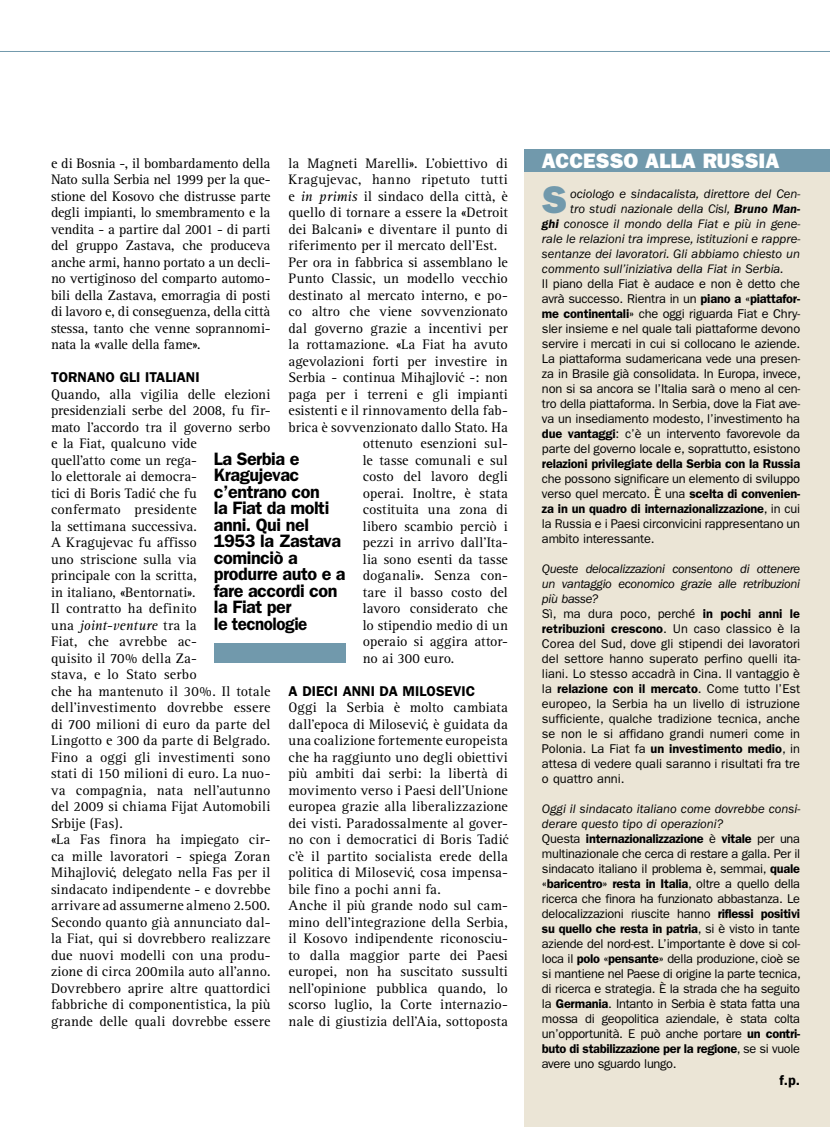
<style>
.page{position:relative;width:830px;height:1127px;background:#fff}
.page>*{position:absolute;margin:0;border:0;box-sizing:border-box;transform-origin:0 0}
.t1{font:38.7px "ITC Franklin Gothic Std Hvy";color:#7199ac}
.t2{font:21px "ITC Franklin Gothic Std Hvy";color:#fff}
.t3{font:600 18px/16.5px "ITC Franklin Gothic Std";letter-spacing:-.025em;color:#000}
.t4{font:14.25px/16.5px "Rotis Serif";letter-spacing:.005em;color:#000}
.t5{font:600 14.25px "ITC Franklin Gothic Std";color:#000}
.t6{font:12.75px/15px "ITC Franklin Gothic Std";letter-spacing:-.015em;color:#000;text-align:justify}
.t7{font:italic 12.75px "ITC Franklin Gothic Std";color:#000}
.t8{font:600 12.75px "ITC Franklin Gothic Std";letter-spacing:-.015em;color:#000}
.s1{font-style:italic}
.s2{font-weight:600}
</style>
<div class="page">
<hr style="left:0;top:51px;width:829px;height:1px;background:#7199ac">
<div style="left:524px;top:167px;width:305px;height:960px;background:#ebe5d6"></div>
<div style="left:524px;top:149px;width:305px;height:22px;background:#7199ac"></div>
<div style="left:214px;top:643px;width:131px;height:20px;background:#7199ac"></div>
<p class="t4" style="left:288px;top:155px;width:221px">la Magneti Marelli». L’obiettivo di</p>
<p class="t4" style="left:288px;top:171px;width:221px">Kragujevac, hanno ripetuto tutti</p>
<p class="t4" style="left:288px;top:188px;width:221px">e <span class="s1">in primis</span> il sindaco della città, è</p>
<p class="t4" style="left:288px;top:204px;width:221px">quello di tornare a essere la «Detroit</p>
<p class="t4" style="left:288px;top:221px;width:221px">dei Balcani» e diventare il punto di</p>
<p class="t4" style="left:288px;top:237px;width:210px">riferimento per il mercato dell’Est.</p>
<p class="t4" style="left:288px;top:254px;width:221px">Per ora in fabbrica si assemblano le</p>
<p class="t4" style="left:288px;top:270px;width:221px">Punto Classic, un modello vecchio</p>
<p class="t4" style="left:288px;top:287px;width:221px">destinato al mercato interno, e po-</p>
<p class="t4" style="left:288px;top:303px;width:221px">co altro che viene sovvenzionato</p>
<p class="t4" style="left:288px;top:320px;width:221px">dal governo grazie a incentivi per</p>
<p class="t4" style="left:288px;top:336px;width:221px">la rottamazione. «La Fiat ha avuto</p>
<p class="t4" style="left:288px;top:353px;width:221px">agevolazioni forti per investire in</p>
<p class="t4" style="left:288px;top:369px;width:221px">Serbia - continua Mihajlovic´ -: non</p>
<p class="t4" style="left:288px;top:386px;width:221px">paga per i terreni e gli impianti</p>
<p class="t4" style="left:288px;top:402px;width:221px">esistenti e il rinnovamento della fab-</p>
<p class="t4" style="left:288px;top:419px;width:221px">brica è sovvenzionato dallo Stato. Ha</p>
<p class="t4" style="left:362px;top:436px;width:146px">ottenuto esenzioni sul-</p>
<p class="t4" style="left:362px;top:452px;width:146px">le tasse comunali e sul</p>
<p class="t4" style="left:362px;top:469px;width:146px">costo del lavoro degli</p>
<p class="t4" style="left:362px;top:485px;width:146px">operai. Inoltre, è stata</p>
<p class="t4" style="left:362px;top:502px;width:146px">costituita una zona di</p>
<p class="t4" style="left:362px;top:518px;width:146px">libero scambio perciò i</p>
<p class="t4" style="left:362px;top:535px;width:146px">pezzi in arrivo dall’Ita-</p>
<p class="t4" style="left:362px;top:551px;width:146px">lia sono esenti da tasse</p>
<p class="t4" style="left:362px;top:568px;width:146px">doganali». Senza con-</p>
<p class="t4" style="left:362px;top:584px;width:146px">tare il basso costo del</p>
<p class="t4" style="left:362px;top:601px;width:146px">lavoro considerato che</p>
<p class="t4" style="left:362px;top:617px;width:146px">lo stipendio medio di un</p>
<p class="t4" style="left:362px;top:634px;width:146px">operaio si aggira attor-</p>
<p class="t4" style="left:362px;top:650px;width:93px">no ai 300 euro.</p>
<p class="t5" style="left:288px;top:682px;width:188px">A DIECI ANNI DA MILOSEVIC</p>
<p class="t4" style="left:288px;top:700px;width:222px">Oggi la Serbia è molto cambiata dall’epoca di Milosevic´, è guidata da una coalizione fortemente europeista che ha raggiunto uno degli obiettivi più ambiti dai serbi: la libertà di movimento verso i Paesi dell’Unione europea grazie alla liberalizzazione dei visti. Paradossalmente al gover&shy;no con i democratici di Boris Tadic´ c’è il partito socialista erede della politica di Milosevic´, cosa impensa&shy;bile fino a pochi anni fa.<br>Anche il più grande nodo sul cam&shy;mino dell’integrazione della Serbia, il Kosovo indipendente riconosciu&shy;to dalla maggior parte dei Paesi europei, non ha suscitato sussulti nell’opinione pubblica quando, lo scorso luglio, la Corte internazio&shy;nale di giustizia dell’Aia, sottoposta</p>
<p class="t4" style="left:51px;top:155px;width:221px;text-align:justify">e di Bosnia -, il bombardamento della Nato sulla Serbia nel 1999 per la que&shy;stione del Kosovo che distrusse parte degli impianti, lo smembramento e la vendita - a partire dal 2001 - di parti del gruppo Zastava, che produceva anche armi, hanno portato a un decli&shy;no vertiginoso del comparto automo&shy;bili della Zastava, emorragia di posti di lavoro e, di conseguenza, della città stessa, tanto che venne soprannomi&shy;nata la «valle della fame».</p>
<p class="t5" style="left:51px;top:369px;width:150px">TORNANO GLI ITALIANI</p>
<p class="t4" style="left:51px;top:386px;width:221px">Quando, alla vigilia delle elezioni presidenziali serbe del 2008, fu fir&shy;mato l’accordo tra il governo serbo e la Fiat, qualcuno vide<br>quell’atto come un rega-<br>lo elettorale ai democra-<br>tici di Boris Tadic´ che fu<br>confermato presidente<br>la settimana successiva.<br>A Kragujevac fu affisso<br>uno striscione sulla via<br>principale con la scritta,<br>in italiano, «Bentornati».<br>Il contratto ha definito<br>una <span class="s1">joint-venture</span> tra la<br>Fiat, che avrebbe ac-<br>quisito il 70% della Za-<br>stava, e lo Stato serbo<br>che ha mantenuto il 30%. Il totale dell’investimento dovrebbe essere di 700 milioni di euro da parte del<br>Lingotto e 300 da parte di Belgrado.<br>Fino a oggi gli investimenti sono stati di 150 milioni di euro. La nuo&shy;va compagnia, nata nell’autunno del 2009 si chiama Fijat Automobili<br>Srbije (Fas).<br>«La Fas finora ha impiegato cir&shy;ca mille lavoratori - spiega Zoran<br>Mihajlovic´, delegato nella Fas per il sindacato indipendente - e dovrebbe arrivare ad assumerne almeno 2.500.<br>Secondo quanto già annunciato dal&shy;la Fiat, qui si dovrebbero realizzare due nuovi modelli con una produ&shy;zione di circa 200mila auto all’anno.<br>Dovrebbero aprire altre quattordici fabbriche di componentistica, la più grande delle quali dovrebbe essere</p>
<p class="t3" style="left:214px;top:450px;width:133px">La Serbia e<br>Kragujevac c’entrano con<br>la Fiat da molti anni. Qui nel<br>1953 la Zastava cominciò a produrre auto e a fare accordi con la Fiat per<br>le tecnologie</p>
<h2 class="t2" style="left:541px;top:148px;width:15px">ACCESS</h2>
<h2 class="t2" style="left:623px;top:148px;width:121px">O ALLA RUSSIA</h2>
<h1 class="t1" style="left:541px;top:177px;width:25px">S</h1>
<p class="t7" style="left:570px;top:187px;width:231px">ociologo e sindacalista, direttore del Cen-</p>
<p class="t7" style="left:570px;top:202px;width:231px">tro studi nazionale della Cisl, <span class="s2">Bruno Man-</span></p>
<p class="t7" style="left:541px;top:217px;width:260px"><span class="s2">ghi</span> conosce il mondo della Fiat e più in gene-</p>
<p class="t7" style="left:541px;top:232px;width:260px">rale le relazioni tra imprese, istituzioni e rappre-</p>
<p class="t7" style="left:541px;top:247px;width:259px">sentanze dei lavoratori. Gli abbiamo chiesto un</p>
<p class="t7" style="left:541px;top:262px;width:243px">commento sull’iniziativa della Fiat in Serbia.</p>
<p class="t6" style="left:541px;top:276px;width:260px">Il piano della Fiat è audace e non è detto che avrà successo. Rientra in un <span class="s2">piano a «piattafor&shy;me continentali»</span> che oggi riguarda Fiat e Chry&shy;sler insieme e nel quale tali piattaforme devono servire i mercati in cui si collocano le aziende.<br>La piattaforma sudamericana vede una presen&shy;za in Brasile già consolidata. In Europa, invece, non si sa ancora se l’Italia sarà o meno al cen&shy;tro della piattaforma. In Serbia, dove la Fiat ave&shy;va un insediamento modesto, l’investimento ha <span class="s2">due vantaggi</span>: c’è un intervento favorevole da parte del governo locale e, soprattutto, esistono</p>
<p class="t8" style="left:541px;top:456px;width:259px">relazioni privilegiate della Serbia con la Russia</p>
<p class="t6" style="left:541px;top:471px;width:259px">che possono significare un elemento di sviluppo verso quel mercato. È una <span class="s2">scelta di convenien&shy;za in un quadro di internazionalizzazione</span>, in cui la Russia e i Paesi circonvicini rappresentano un ambito interessante.</p>
<p class="t6" style="left:541px;top:561px;width:259px;text-align:left"><span class="s1">Queste delocalizzazioni consentono di ottenere un vantaggio economico grazie alle retribuzioni più basse?<br></span>Sì, ma dura poco, perché <span class="s2">in pochi anni le retribuzioni crescono</span>. Un caso classico è la Corea del Sud, dove gli stipendi dei lavoratori del settore hanno superato perfino quelli ita&shy;liani. Lo stesso accadrà in Cina. Il vantaggio è la <span class="s2">relazione con il mercato</span>. Come tutto l’Est europeo, la Serbia ha un livello di istruzione sufficiente, qualche tradizione tecnica, anche se non le si affidano grandi numeri come in Polonia. La Fiat fa <span class="s2">un investimento medio</span>, in attesa di vedere quali saranno i risultati fra tre o quattro anni.</p>
<p class="t6" style="left:541px;top:801px;width:260px;text-align:left"><span class="s1">Oggi il sindacato italiano come dovrebbe consi&shy;derare questo tipo di operazioni?<br></span>Questa <span class="s2">internazionalizzazione</span> è <span class="s2">vitale</span> per una multinazionale che cerca di restare a galla. Per il sindacato italiano il problema è, semmai, <span class="s2">quale «baricentro» resta in Italia</span>, oltre a quello della ricerca che finora ha funzionato abbastanza. Le delocalizzazioni riuscite hanno <span class="s2">riflessi positivi su quello che resta in patria</span>, si è visto in tante aziende del nord-est. L’importante è dove si col&shy;loca il <span class="s2">polo «pensante»</span> della produzione, cioè se si mantiene nel Paese di origine la parte tecnica, di ricerca e strategia. È la strada che ha seguito la <span class="s2">Germania</span>. Intanto in Serbia è stata fatta una mossa di geopolitica aziendale, è stata colta un’opportunità. E può anche portare <span class="s2">un contri&shy;buto di stabilizzazione per la regione</span>, se si vuole avere uno sguardo lungo.</p>
<p class="t5" style="left:779px;top:1071px;width:22px">f.p.</p>
</div>
